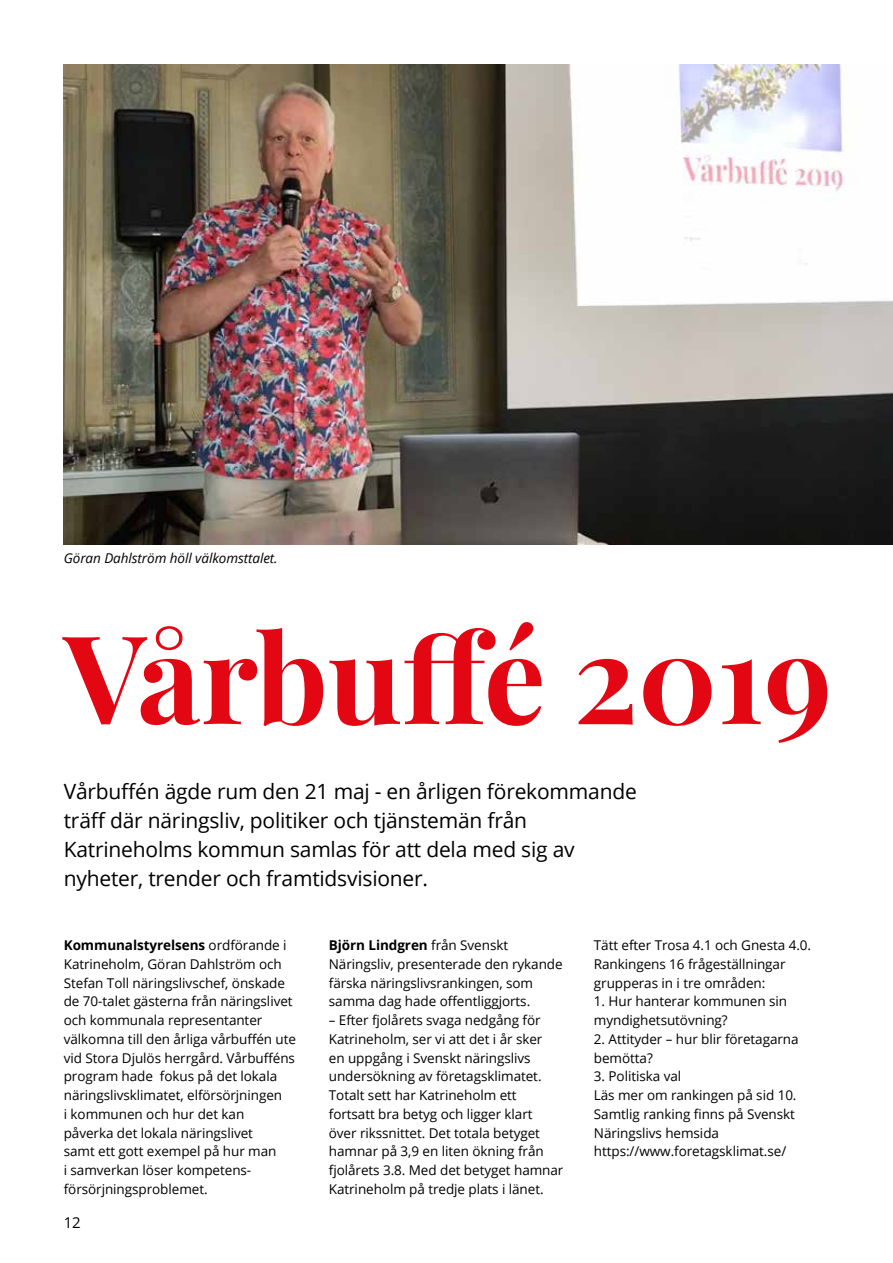
<style>
.page{position:relative;width:893px;height:1263px;background:#fff}
.page>*{position:absolute;margin:0;border:0;box-sizing:border-box;transform-origin:0 0}
.t1{font:700 123px "Playfair Display";color:#e30613}
.t2{font:21px/29.2px "Open Sans";letter-spacing:-.01em;color:#000}
.t3{font:15px "Open Sans";color:#000}
.t4{font:13.5px/18.8px "Open Sans";letter-spacing:-.005em;color:#000}
.t5{font:italic 13.5px "Open Sans";letter-spacing:-.005em;color:#000}
.s1{font-weight:700}
</style>
<div class="page">
<img style="left:64px;top:64px;width:829px;height:480px">
<p class="t5" style="left:64px;top:549px;width:215px">Göran Dahlström höll välkomsttalet.</p>
<h1 class="t1" style="left:64px;top:581px;width:770px">Vårbuffé 2019</h1>
<h2 class="t2" style="left:64px;top:776px;width:574px">Vårbuffén ägde rum den 21 maj - en årligen förekommande träff där näringsliv, politiker och tjänstemän från Katrineholms kommun samlas för att dela med sig av nyheter, trender och framtidsvisioner.</h2>
<p class="t4" style="left:64px;top:935px;width:234px"><span class="s1">Kommunalstyrelsens</span> ordförande i Katrineholm, Göran Dahlström och Stefan Toll näringslivschef, önskade de 70-talet gästerna från näringslivet och kommunala representanter välkomna till den årliga vårbuffén ute vid Stora Djulös herrgård. Vårbufféns program hade fokus på det lokala näringslivsklimatet, elförsörjningen<br>i kommunen och hur det kan påverka det lokala näringslivet<br>samt ett gott exempel på hur man<br>i samverkan löser kompetens&shy;försörjningsproblemet.</p>
<p class="t4" style="left:329px;top:935px;width:235px"><span class="s1">Björn Lindgren</span> från Svenskt Näringsliv, presenterade den rykande färska näringslivsrankingen, som samma dag hade offentliggjorts.</p>
<p class="t4" style="left:329px;top:1010px;width:236px">– Efter fjolårets svaga nedgång för Katrineholm, ser vi att det i år sker<br>en uppgång i Svenskt näringslivs undersökning av företagsklimatet.<br>Totalt sett har Katrineholm ett fortsatt bra betyg och ligger klart över rikssnittet. Det totala betyget hamnar på 3,9 en liten ökning från fjolårets 3.8. Med det betyget hamnar Katrineholm på tredje plats i länet.</p>
<p class="t3" style="left:64px;top:1212px;width:19px">12</p>
<p class="t4" style="left:594px;top:935px;width:219px">Tätt efter Trosa 4.1 och Gnesta 4.0.<br>Rankingens 16 frågeställningar grupperas in i tre områden:</p>
<p class="t4" style="left:594px;top:992px;width:195px">1. Hur hanterar kommunen sin myndighetsutövning?</p>
<p class="t4" style="left:594px;top:1029px;width:206px">2. Attityder – hur blir företagarna bemötta?</p>
<p class="t4" style="left:594px;top:1067px;width:204px">3. Politiska val<br>Läs mer om rankingen på sid 10.<br>Samtlig ranking finns på Svenskt<br>Näringslivs hemsida https://www.foretagsklimat.se/</p>
</div>
